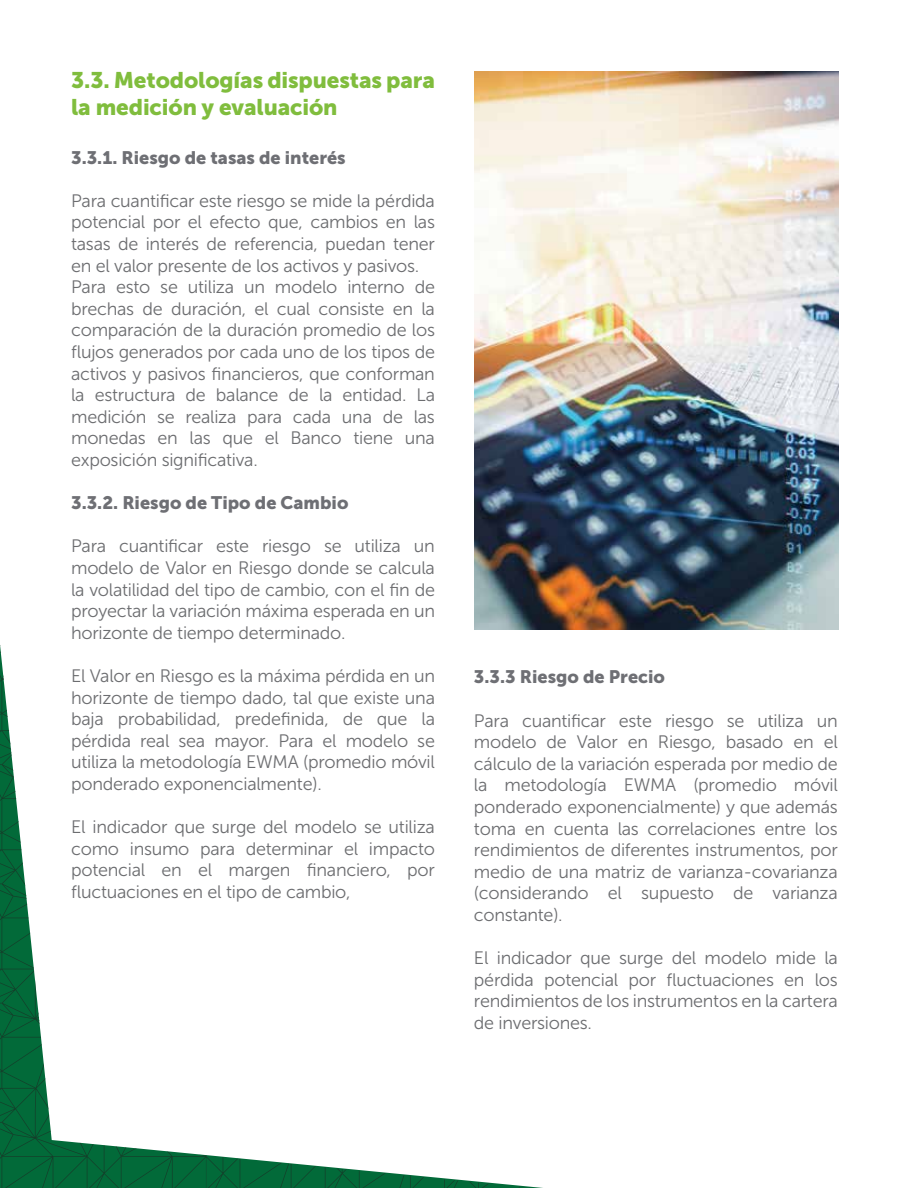
<style>
.page{position:relative;width:918px;height:1188px;background:#fff}
.page>*{position:absolute;margin:0;border:0;box-sizing:border-box;transform-origin:0 0}
.t1{font:22.5px/27px "Museo Sans 900";letter-spacing:-.005em;color:#80bd3d}
.t2{font:18px/21.6px "Museo Sans 300";letter-spacing:-.015em;color:#6c6d70;text-align:justify}
.t3{font:18px "Museo Sans 900";color:#6e6f74}
</style>
<div class="page">
<svg style="left:0;top:645px;width:533px;height:543px"></svg>
<img style="left:474px;top:72px;width:364px;height:558px">
<p class="t1" style="left:71px;top:67px;width:365px">3.3. Metodologías dispuestas para la medición y evaluación</p>
<p class="t3" style="left:71px;top:147px;width:276px">3.3.1. Riesgo de tasas de interés</p>
<p class="t2" style="left:71px;top:190px;width:365px;text-align:left">Para cuantificar este riesgo se mide la pérdida potencial por el efecto que, cambios en las tasas de interés de referencia, puedan tener en el valor presente de los activos y pasivos.<br>Para esto se utiliza un modelo interno de brechas de duración, el cual consiste en la comparación de la duración promedio de los flujos generados por cada uno de los tipos de activos y pasivos financieros, que conforman la estructura de balance de la entidad. La medición se realiza para cada una de las monedas en las que el Banco tiene una exposición significativa.</p>
<p class="t3" style="left:71px;top:493px;width:279px">3.3.2. Riesgo de Tipo de Cambio</p>
<p class="t2" style="left:71px;top:536px;width:365px">Para cuantificar este riesgo se utiliza un modelo de Valor en Riesgo donde se calcula la volatilidad del tipo de cambio, con el fin de proyectar la variación máxima esperada en un horizonte de tiempo determinado.</p>
<p class="t2" style="left:71px;top:665px;width:365px">El Valor en Riesgo es la máxima pérdida en un horizonte de tiempo dado, tal que existe una baja probabilidad, predefinida, de que la pérdida real sea mayor. Para el modelo se utiliza la metodología EWMA (promedio móvil ponderado exponencialmente).</p>
<p class="t2" style="left:71px;top:816px;width:365px">El indicador que surge del modelo se utiliza como insumo para determinar el impacto potencial en el margen financiero, por fluctuaciones en el tipo de cambio,</p>
<p class="t3" style="left:474px;top:667px;width:192px">3.3.3 Riesgo de Precio</p>
<p class="t2" style="left:474px;top:710px;width:365px">Para cuantificar este riesgo se utiliza un modelo de Valor en Riesgo, basado en el cálculo de la variación esperada por medio de la metodología EWMA (promedio móvil ponderado exponencialmente) y que además toma en cuenta las correlaciones entre los rendimientos de diferentes instrumentos, por medio de una matriz de varianza-covarianza (considerando el supuesto de varianza constante).</p>
<p class="t2" style="left:474px;top:947px;width:365px">El indicador que surge del modelo mide la pérdida potencial por fluctuaciones en los rendimientos de los instrumentos en la cartera de inversiones.</p>
</div>
